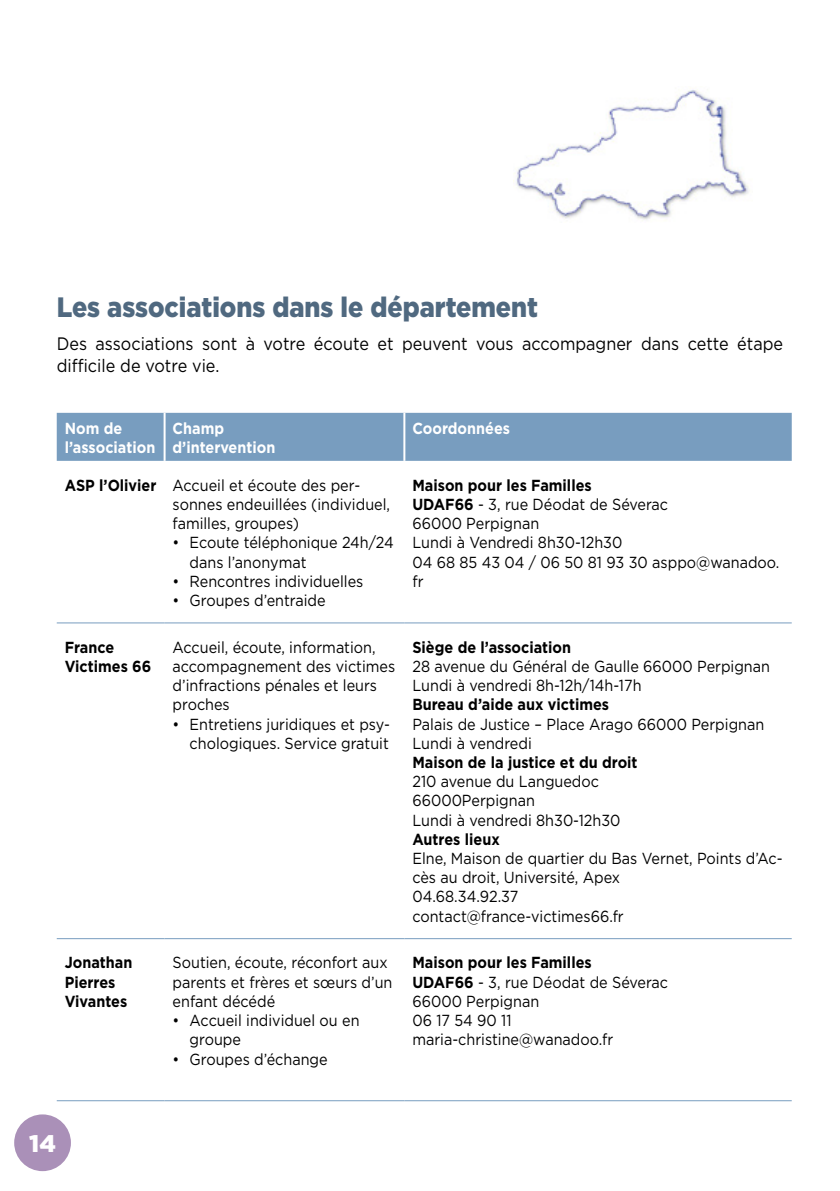
<style>
.page{position:relative;width:840px;height:1191px;background:#fff}
.page>*{position:absolute;margin:0;border:0;box-sizing:border-box;transform-origin:0 0}
.t1{font:900 28px "Gotham";color:#506980;scale:.9 1}
.t2{font:900 24px "Gotham";color:#fff}
.t3{font:18px/21.6px "Gotham";color:#000;scale:.9 1}
.t4{font:16px/19.2px "Gotham";color:#000;scale:.9 1}
.t5{font:700 16px/19.2px "Gotham";color:#000;scale:.9 1}
.t6{font:700 16px/19.2px "Gotham";color:#fff;scale:.9 1}
.s1{font-weight:700}
</style>
<div class="page">
<div style="left:14px;top:1114px;width:57px;height:57px;background:#aa90b8;border-radius:50%"></div>
<div style="left:57px;top:413px;width:734px;height:48px;background:#789dbf"></div>
<hr style="left:163px;top:413px;width:2px;height:48px;background:#fff">
<hr style="left:403px;top:413px;width:2px;height:48px;background:#fff">
<hr style="left:57px;top:622px;width:107px;height:1px;background:#789dbf">
<hr style="left:164px;top:622px;width:240px;height:1px;background:#789dbf">
<hr style="left:404px;top:622px;width:387px;height:1px;background:#789dbf">
<hr style="left:57px;top:938px;width:107px;height:1px;background:#789dbf">
<hr style="left:164px;top:938px;width:240px;height:1px;background:#789dbf">
<hr style="left:404px;top:938px;width:387px;height:1px;background:#789dbf">
<hr style="left:57px;top:1100px;width:107px;height:1px;background:#789dbf">
<hr style="left:164px;top:1100px;width:240px;height:1px;background:#789dbf">
<hr style="left:404px;top:1100px;width:387px;height:1px;background:#789dbf">
<img style="left:513px;top:89px;width:236px;height:132px">
<h1 class="t1" style="left:57px;top:288px;width:536px">Les associations dans le département</h1>
<p class="t3" style="left:57px;top:333px;width:808px">Des associations sont à votre écoute et peuvent vous accompagner dans cette étape difficile de votre vie.</p>
<p class="t6" style="left:65px;top:418px;width:102px">Nom de l’association</p>
<p class="t6" style="left:172px;top:418px;width:116px">Champ d’intervention</p>
<p class="t6" style="left:412px;top:418px;width:110px">Coordonnées</p>
<p class="t4" style="left:172px;top:475px;width:243px;text-indent:-108px"><span class="s1">ASP l’Olivier</span> Accueil et écoute des per&shy;sonnes endeuillées (individuel, familles, groupes)</p>
<p class="t4" style="left:189px;top:532px;width:228px;text-indent:-17px">• Ecoute téléphonique 24h/24 dans l’anonymat</p>
<p class="t4" style="left:172px;top:571px;width:213px">• Rencontres individuelles</p>
<p class="t4" style="left:172px;top:590px;width:171px">• Groupes d’entraide</p>
<p class="t4" style="left:412px;top:475px;width:409px"><span class="s1">Maison pour les Familles<br>UDAF66</span> - 3, rue Déodat de Séverac<br>66000 Perpignan<br>Lundi à Vendredi 8h30-12h30<br>04 68 85 43 04 / 06 50 81 93 30 asppo@wanadoo. fr</p>
<p class="t5" style="left:65px;top:637px;width:98px">France<br>Victimes 66</p>
<p class="t4" style="left:172px;top:637px;width:249px">Accueil, écoute, information, accompagnement des victimes d’infractions pénales et leurs proches</p>
<p class="t4" style="left:172px;top:714px;width:243px;text-align:right">• Entretiens juridiques et psy&shy;chologiques. Service gratuit</p>
<p class="t5" style="left:65px;top:953px;width:77px">Jonathan<br>Pierres<br>Vivantes</p>
<p class="t4" style="left:172px;top:953px;width:246px">Soutien, écoute, réconfort aux parents et frères et sœurs d’un enfant décédé</p>
<p class="t4" style="left:189px;top:1010px;width:190px;text-indent:-17px">• Accueil individuel ou en groupe</p>
<p class="t4" style="left:172px;top:1049px;width:174px">• Groupes d’échange</p>
<p class="t5" style="left:412px;top:637px;width:178px">Siège de l’association</p>
<p class="t4" style="left:412px;top:656px;width:398px">28 avenue du Général de Gaulle 66000 Perpignan<br>Lundi à vendredi 8h-12h/14h-17h</p>
<p class="t5" style="left:412px;top:695px;width:220px">Bureau d’aide aux victimes</p>
<p class="t4" style="left:412px;top:714px;width:392px">Palais de Justice – Place Arago 66000 Perpignan<br>Lundi à vendredi</p>
<p class="t5" style="left:412px;top:752px;width:251px">Maison de la justice et du droit</p>
<p class="t4" style="left:412px;top:771px;width:233px">210 avenue du Languedoc<br>66000Perpignan<br>Lundi à vendredi 8h30-12h30</p>
<p class="t5" style="left:412px;top:829px;width:98px">Autres lieux</p>
<p class="t4" style="left:412px;top:848px;width:412px">Elne, Maison de quartier du Bas Vernet, Points d’Ac&shy;cès au droit, Université, Apex<br>04.68.34.92.37<br>contact@france-victimes66.fr</p>
<p class="t4" style="left:412px;top:953px;width:285px"><span class="s1">Maison pour les Familles<br>UDAF66</span> - 3, rue Déodat de Séverac<br>66000 Perpignan<br>06 17 54 90 11 maria-christine@wanadoo.fr</p>
<h2 class="t2" style="left:29px;top:1127px;width:28px">14</h2>
</div>
